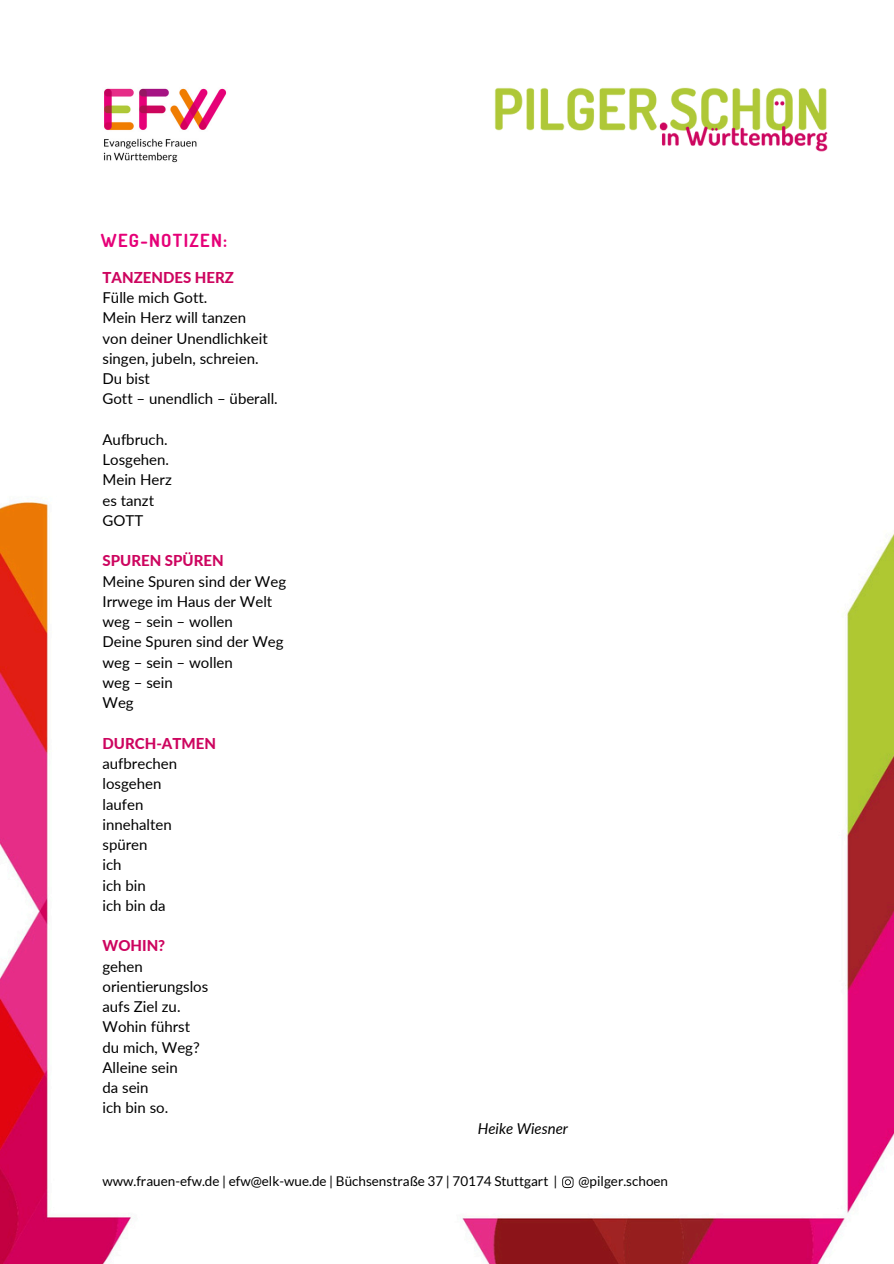
<style>
.page{position:relative;width:894px;height:1264px;background:#fff}
.page>*{position:absolute;margin:0;border:0;box-sizing:border-box;transform-origin:0 0}
.t1{font:700 18px "Dosis";letter-spacing:.07em;color:#e60078}
.t2{font:15px/20.2px "Lato";color:#000}
.t3{font:800 15px "Lato";color:#cd055f}
.t4{font:italic 15px "Lato";color:#000}
.t5{font:13.5px "Lato";color:#000}
</style>
<div class="page">
<img style="left:0;top:502px;width:132px;height:761px">
<img style="left:462px;top:534px;width:431px;height:729px">
<img style="left:103px;top:88px;width:124px;height:75px">
<img style="left:494px;top:87px;width:334px;height:65px">
<svg style="left:562px;top:1176px;width:11px;height:11px"></svg>
<p class="t1" style="left:101px;top:229px;width:128px">WEG-NOTIZEN:</p>
<p class="t3" style="left:102px;top:268px;width:133px">TANZENDES HERZ</p>
<p class="t2" style="left:102px;top:287px;width:177px">Fülle mich Gott.<br>Mein Herz will tanzen<br>von deiner Unendlichkeit singen, jubeln, schreien.<br>Du bist<br>Gott – unendlich – überall.</p>
<p class="t2" style="left:102px;top:429px;width:71px">Aufbruch.<br>Losgehen.<br>Mein Herz es tanzt<br>GOTT</p>
<p class="t3" style="left:102px;top:551px;width:123px">SPUREN SPÜREN</p>
<p class="t2" style="left:102px;top:570px;width:185px">Meine Spuren sind der Weg<br>Irrwege im Haus der Welt weg – sein – wollen<br>Deine Spuren sind der Weg weg – sein – wollen<br>weg – sein<br>Weg</p>
<p class="t3" style="left:102px;top:734px;width:115px">DURCH-ATMEN</p>
<p class="t2" style="left:102px;top:753px;width:76px">aufbrechen losgehen laufen innehalten spüren<br>ich<br>ich bin<br>ich bin da</p>
<p class="t3" style="left:102px;top:936px;width:64px">WOHIN?</p>
<p class="t2" style="left:102px;top:955px;width:107px">gehen orientierungslos aufs Ziel zu.<br>Wohin führst du mich, Weg?<br>Alleine sein<br>da sein<br>ich bin so.</p>
<p class="t4" style="left:477px;top:1118px;width:92px">Heike Wiesner</p>
<p class="t5" style="left:102px;top:1172px;width:456px">www.frauen-efw.de | efw@elk-wue.de | Büchsenstraße 37 | 70174 Stuttgart |</p>
<p class="t5" style="left:578px;top:1172px;width:91px">@pilger.schoen</p>
</div>
